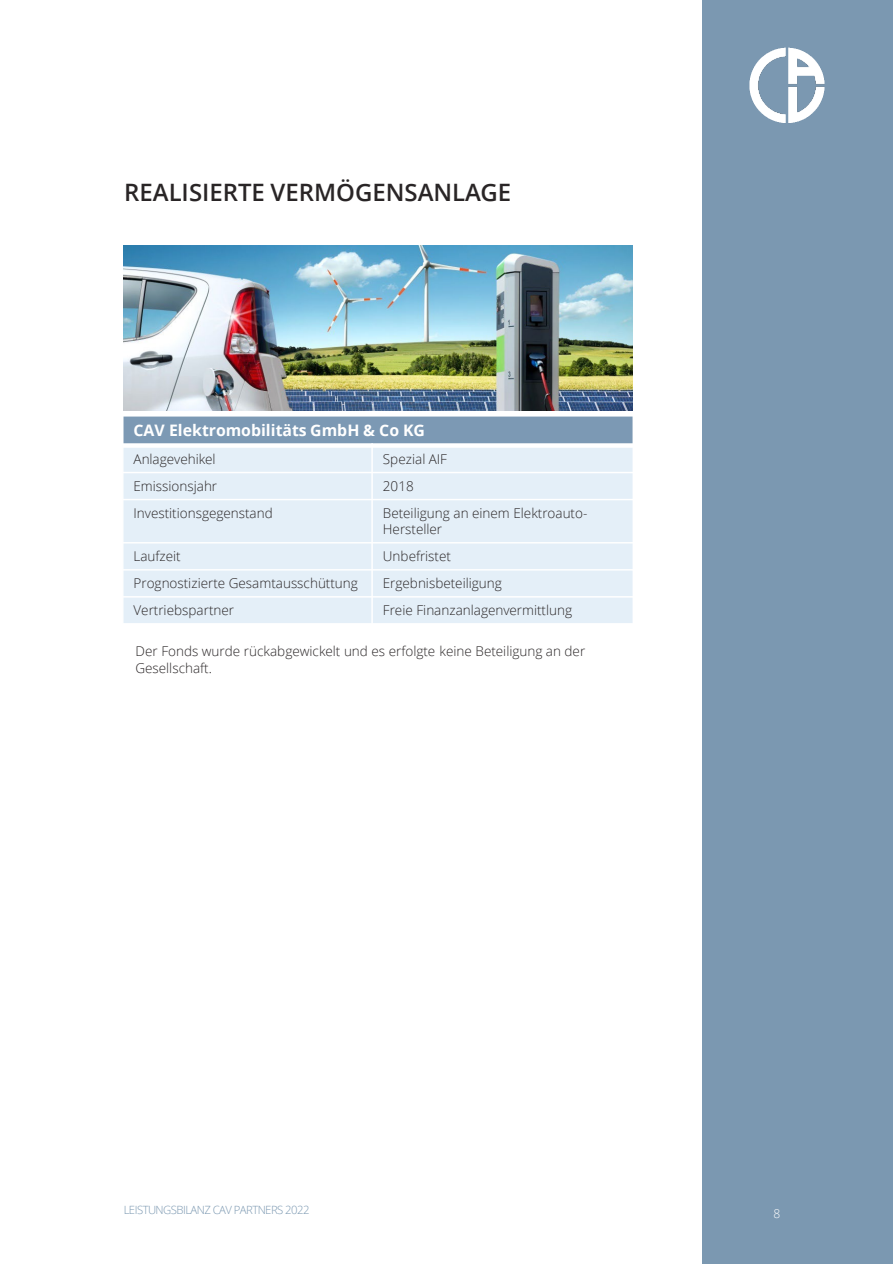
<style>
.page{position:relative;width:893px;height:1264px;background:#fff}
.page>*{position:absolute;margin:0;border:0;box-sizing:border-box;transform-origin:0 0}
.t1{font:600 24px "Open Sans";color:#292526}
.t2{font:700 15.9px "Open Sans";color:#fff}
.t3{font:300 13.5px/16.2px "Open Sans";color:#292526}
.t4{font:300 12px "Open Sans";color:#fff}
.t5{font:300 11.4px "Open Sans";letter-spacing:-.05em;color:#7b98b1}
</style>
<div class="page">
<div style="left:702px;top:0;width:190px;height:1263px;background:#7b98b1"></div>
<div style="left:123px;top:416px;width:510px;height:29px;background:#7c99b4"></div>
<div style="left:123px;top:445px;width:249px;height:27px;background:#deebf7"></div>
<div style="left:372px;top:445px;width:261px;height:27px;background:#deebf7"></div>
<div style="left:123px;top:472px;width:249px;height:27px;background:#deebf7"></div>
<div style="left:372px;top:472px;width:261px;height:27px;background:#deebf7"></div>
<div style="left:123px;top:499px;width:249px;height:43px;background:#deebf7"></div>
<div style="left:372px;top:499px;width:261px;height:43px;background:#deebf7"></div>
<div style="left:123px;top:542px;width:249px;height:27px;background:#deebf7"></div>
<div style="left:372px;top:542px;width:261px;height:27px;background:#deebf7"></div>
<div style="left:123px;top:569px;width:249px;height:27px;background:#deebf7"></div>
<div style="left:372px;top:569px;width:261px;height:27px;background:#deebf7"></div>
<div style="left:123px;top:596px;width:249px;height:27px;background:#deebf7"></div>
<div style="left:372px;top:596px;width:261px;height:27px;background:#deebf7"></div>
<hr style="left:371px;top:443px;width:2px;height:181px;background:#fff">
<svg style="left:123px;top:443px;width:509px;height:4px;background:#f6f8f9"></svg>
<hr style="left:122px;top:471px;width:512px;height:2px;background:#fff">
<hr style="left:122px;top:498px;width:512px;height:2px;background:#fff">
<hr style="left:122px;top:542px;width:512px;height:1px;background:#fff">
<hr style="left:122px;top:569px;width:512px;height:1px;background:#fff">
<hr style="left:122px;top:596px;width:512px;height:1px;background:#fff">
<hr style="left:632px;top:415px;width:2px;height:209px;background:#fff">
<img style="left:124px;top:245px;width:508px;height:166px">
<img style="left:749px;top:47px;width:76px;height:76px">
<p class="t1" style="left:124px;top:176px;width:388px">REALISIERTE VERMÖGENSANLAGE</p>
<p class="t2" style="left:133px;top:419px;width:293px">CAV Elektromobilitäts GmbH &amp; Co KG</p>
<p class="t3" style="left:133px;top:450px;width:84px">Anlagevehikel</p>
<p class="t3" style="left:383px;top:450px;width:66px">Spezial AIF</p>
<p class="t3" style="left:133px;top:477px;width:85px">Emissionsjahr</p>
<p class="t3" style="left:383px;top:477px;width:32px">2018</p>
<p class="t3" style="left:133px;top:504px;width:141px">Investitionsgegenstand</p>
<p class="t3" style="left:383px;top:504px;width:206px">Beteiligung an einem Elektroauto-<br>Hersteller</p>
<p class="t3" style="left:133px;top:547px;width:49px">Laufzeit</p>
<p class="t3" style="left:383px;top:547px;width:70px">Unbefristet</p>
<p class="t3" style="left:133px;top:574px;width:226px">Prognostizierte Gesamtausschüttung</p>
<p class="t3" style="left:383px;top:574px;width:120px">Ergebnisbeteiligung</p>
<p class="t3" style="left:133px;top:601px;width:102px">Vertriebspartner</p>
<p class="t3" style="left:383px;top:601px;width:191px">Freie Finanzanlagenvermittlung</p>
<p class="t3" style="left:135px;top:643px;width:451px">Der Fonds wurde rückabgewickelt und es erfolgte keine Beteiligung an der<br>Gesellschaft.</p>
<p class="t5" style="left:124px;top:1201px;width:187px">LEISTUNGSBILANZ CAV PARTNERS 2022</p>
<p class="t4" style="left:773px;top:1204px;width:8px">88</p>
</div>
